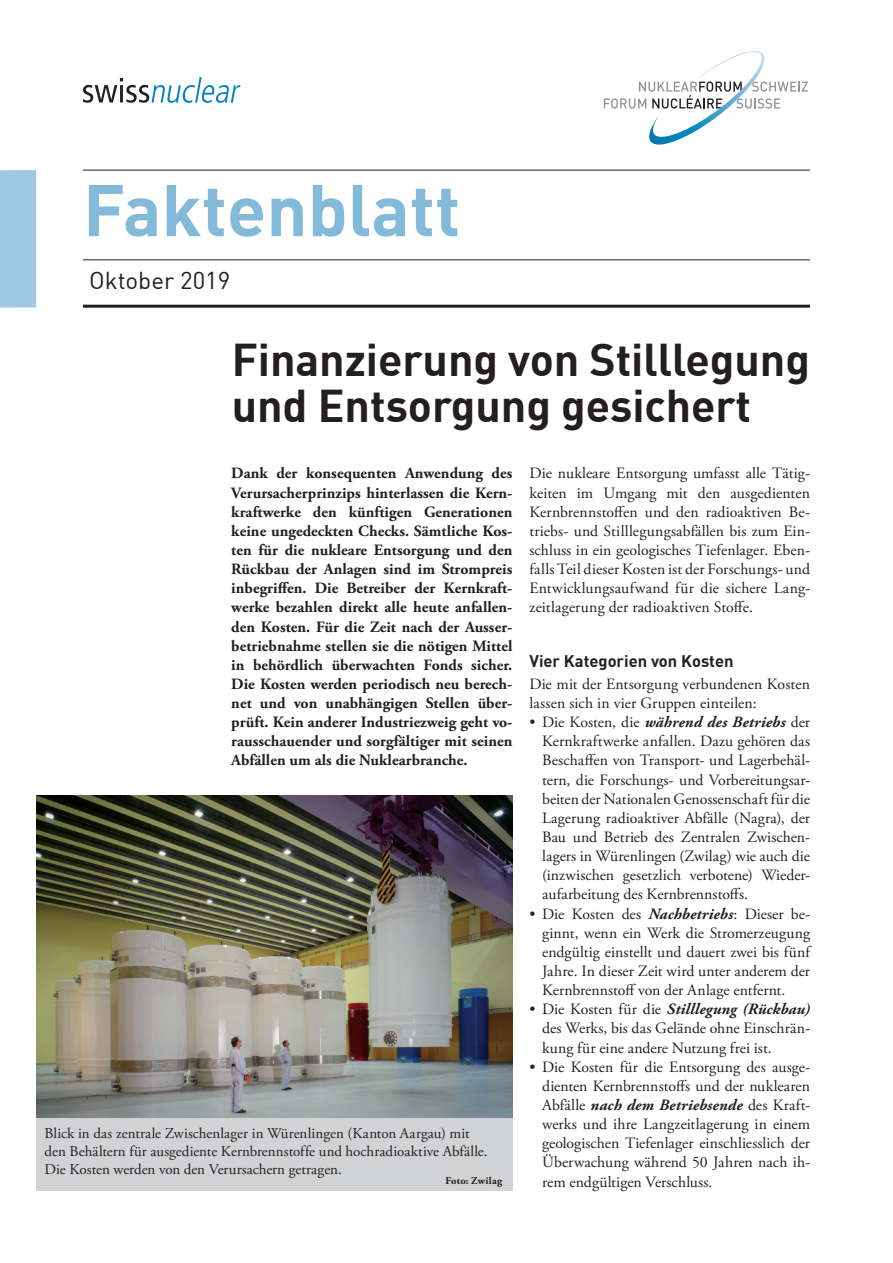
<style>
.page{position:relative;width:893px;height:1263px;background:#fff}
.page>*{position:absolute;margin:0;border:0;box-sizing:border-box;transform-origin:0 0}
.t1{font:700 72px "DIN";color:#83b9d9}
.t2{font:700 45px/45px "DIN";color:#231f20}
.t3{font:24px "DIN";color:#231f20}
.t4{font:700 16.5px "DIN";color:#231f20}
.t5{font:15.75px/19.2px "Adobe Garamond Pro";color:#231f20;text-align:justify}
.t6{font:700 15.75px/19.2px "Adobe Garamond Pro";letter-spacing:.005em;color:#231f20;text-align:justify}
.t7{font:15px/18px "Adobe Garamond Pro";color:#231f20}
.t8{font:700 10.5px "Adobe Garamond Pro";letter-spacing:.025em;color:#231f20}
.s1{font-weight:700;font-style:italic}
</style>
<div class="page">
<img style="left:36px;top:795px;width:476px;height:323px">
<svg style="left:604px;top:51px;width:204px;height:94px"></svg>
<div style="left:0;top:170px;width:36px;height:138px;background:#9fc8e2"></div>
<hr style="left:83px;top:170px;width:727px;height:1px;background:#231f20">
<hr style="left:83px;top:305px;width:727px;height:3px;background:#231f20">
<hr style="left:83px;top:259px;width:727px;height:1px;background:#231f20">
<div style="left:36px;top:1118px;width:476px;height:73px;background:#d1d2d4"></div>
<svg style="left:83px;top:77px;width:157px;height:26px"></svg>
<h1 class="t1" style="left:83px;top:163px;width:379px">Faktenblatt</h1>
<h3 class="t3" style="left:89px;top:266px;width:142px">Oktober 2019</h3>
<h2 class="t2" style="left:232px;top:336px;width:580px">Finanzierung von Stilllegung und Entsorgung gesichert</h2>
<p class="t6" style="left:231px;top:464px;width:283px">Dank der konsequenten Anwendung des Verursacherprinzips hinterlassen die Kern&shy;kraftwerke den künftigen Generationen keine ungedeckten Checks. Sämtliche Kos&shy;ten für die nukleare Entsorgung und den Rückbau der Anlagen sind im Strompreis inbegriffen. Die Betreiber der Kernkraft&shy;werke bezahlen direkt alle heute anfallen&shy;den Kosten. Für die Zeit nach der Ausser&shy;betriebnahme stellen sie die nötigen Mittel in behördlich überwachten Fonds sicher.<br>Die Kosten werden periodisch neu berech&shy;net und von unabhängigen Stellen über&shy;prüft. Kein anderer Industriezweig geht vo&shy;rausschauender und sorgfältiger mit seinen Abfällen um als die Nuklearbranche.</p>
<p class="t7" style="left:45px;top:1124px;width:444px">Blick in das zentrale Zwischenlager in Würenlingen (Kanton Aargau) mit den Behältern für ausgediente Kernbrennstoffe und hochradioaktive Abfälle.<br>Die Kosten werden von den Verursachern getragen.</p>
<p class="t8" style="left:445px;top:1175px;width:58px">Foto: Zwilag</p>
<p class="t5" style="left:529px;top:464px;width:282px">Die nukleare Entsorgung umfasst alle Tätig&shy;keiten im Umgang mit den ausgedienten Kernbrennstoffen und den radioaktiven Be&shy;triebs- und Stilllegungsabfällen bis zum Ein&shy;schluss in ein geologisches Tiefenlager. Eben&shy;falls Teil dieser Kosten ist der Forschungs- und Entwicklungsaufwand für die sichere Lang&shy;zeitlagerung der radioaktiven Stoffe.</p>
<p class="t4" style="left:529px;top:650px;width:206px">Vier Kategorien von Kosten</p>
<p class="t5" style="left:529px;top:675px;width:282px">Die mit der Entsorgung verbundenen Kosten lassen sich in vier Gruppen einteilen:</p>
<p class="t5" style="left:542px;top:713px;width:269px;text-indent:-13px">• Die Kosten, die <span class="s1">während des Betriebs</span> der Kernkraftwerke anfallen. Dazu gehören das Beschaffen von Transport- und Lagerbehäl&shy;tern, die Forschungs- und Vorbereitungsar&shy;beiten der Nationalen Genossenschaft für die Lagerung radioaktiver Abfälle (Nagra), der Bau und Betrieb des Zentralen Zwischen&shy;lagers in Würenlingen (Zwilag) wie auch die (inzwischen gesetzlich verbotene) Wieder&shy;aufarbeitung des Kernbrennstoffs.</p>
<p class="t5" style="left:542px;top:904px;width:269px;text-indent:-13px">• Die Kosten des <span class="s1">Nachbetriebs</span>: Dieser be&shy;ginnt, wenn ein Werk die Stromerzeugung endgültig einstellt und dauert zwei bis fünf Jahre. In dieser Zeit wird unter anderem der Kernbrennstoff von der Anlage entfernt.</p>
<p class="t5" style="left:542px;top:1000px;width:269px;text-indent:-13px">• Die Kosten für die <span class="s1">Stilllegung (Rückbau) </span>des Werks, bis das Gelände ohne Einschrän&shy;kung für eine andere Nutzung frei ist.</p>
<p class="t5" style="left:542px;top:1058px;width:269px;text-indent:-13px">• Die Kosten für die Entsorgung des ausge&shy;dienten Kernbrennstoffs und der nuklearen Abfälle <span class="s1">nach dem Betriebsende</span> des Kraft&shy;werks und ihre Langzeitlagerung in einem geologischen Tiefenlager einschliesslich der Überwachung während 50 Jahren nach ih&shy;rem endgültigen Verschluss.</p>
</div>
